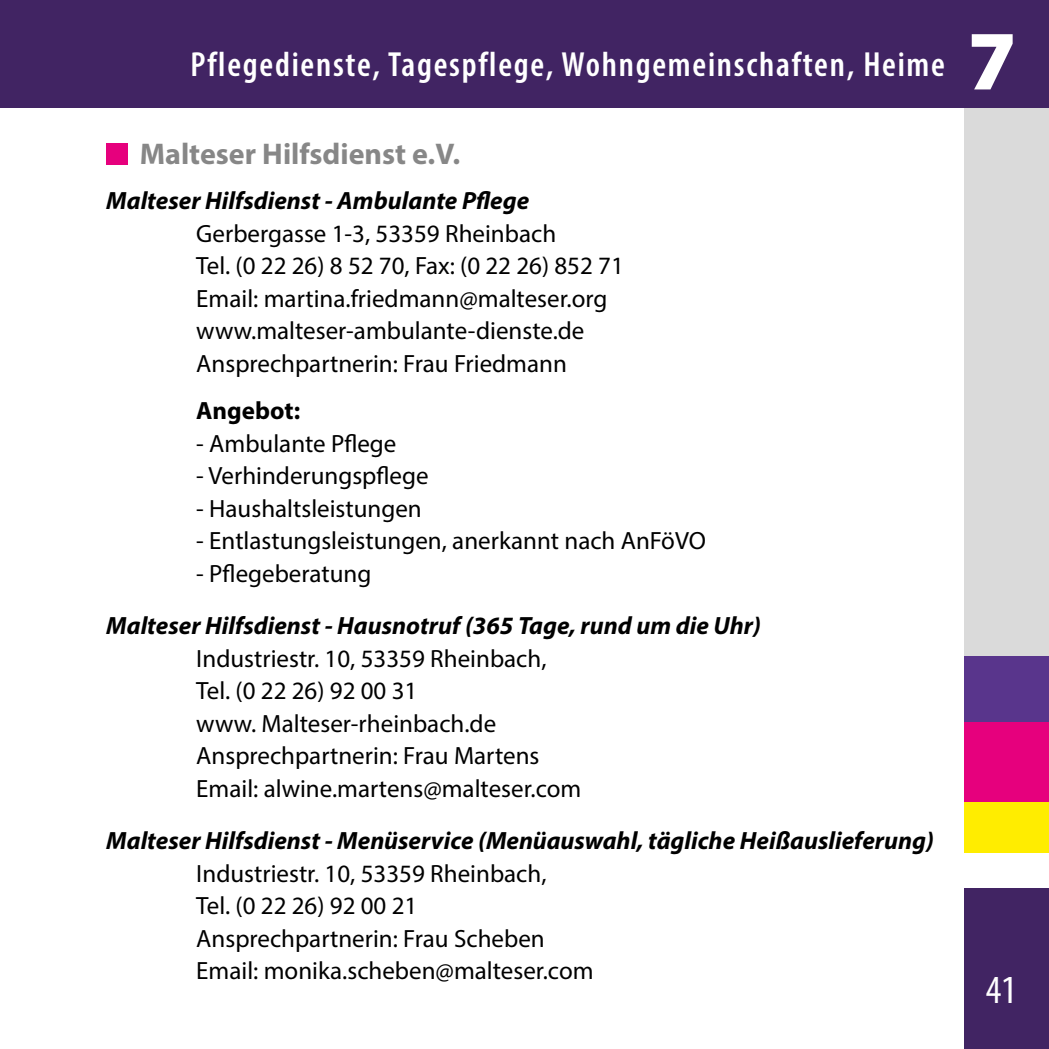
<style>
.page{position:relative;width:1049px;height:1049px;background:#fff}
.page>*{position:absolute;margin:0;border:0;box-sizing:border-box;transform-origin:0 0}
.t1{font:900 85px "Myriad Pro";color:#fff}
.t2{font:condensed 40px "Myriad Pro";color:#fff}
.t3{font:600 condensed 35px "Myriad Pro";letter-spacing:.05em;color:#fff}
.t4{font:700 30px "Myriad Pro";color:#878787}
.t5{font:25px/32.5px "Myriad Pro";color:#000}
.t6{font:italic 700 25px "Myriad Pro";color:#000}
.t7{font:700 25px "Myriad Pro";color:#000}
</style>
<div class="page">
<div style="left:964px;top:99px;width:85px;height:584px;background:#dadada"></div>
<div style="left:964px;top:656px;width:85px;height:66px;background:#59358c"></div>
<div style="left:964px;top:722px;width:85px;height:80px;background:#e6007d"></div>
<div style="left:964px;top:802px;width:85px;height:51px;background:#ffed00"></div>
<div style="left:964px;top:888px;width:85px;height:161px;background:#412463"></div>
<div style="left:0;top:0;width:1049px;height:107px;background:#412463"></div>
<div style="left:106px;top:143px;width:22px;height:21px;background:#e6007d"></div>
<h3 class="t3" style="left:191px;top:43px;width:756px">Pflegedienste, Tagespflege, Wohngemeinschaften, Heime</h3>
<p class="t4" style="left:140px;top:135px;width:322px">Malteser Hilfsdienst e.V.</p>
<p class="t6" style="left:106px;top:185px;width:424px">Malteser Hilfsdienst - Ambulante Pflege</p>
<p class="t5" style="left:196px;top:217px;width:429px">Gerbergasse 1-3, 53359 Rheinbach<br>Tel. (0 22 26) 8 52 70, Fax: (0 22 26) 852 71<br>Email: martina.friedmann@malteser.org www.malteser-ambulante-dienste.de Ansprechpartnerin: Frau Friedmann</p>
<p class="t7" style="left:196px;top:395px;width:105px">Angebot:</p>
<p class="t5" style="left:196px;top:427px;width:202px">- Ambulante Pflege</p>
<p class="t5" style="left:196px;top:459px;width:234px">- Verhinderungspflege</p>
<p class="t5" style="left:196px;top:492px;width:227px">- Haushaltsleistungen</p>
<p class="t5" style="left:196px;top:524px;width:511px">- Entlastungsleistungen, anerkannt nach AnFöVO</p>
<p class="t5" style="left:196px;top:557px;width:177px">- Pflegeberatung</p>
<p class="t6" style="left:106px;top:610px;width:656px">Malteser Hilfsdienst - Hausnotruf (365 Tage, rund um die Uhr)</p>
<p class="t5" style="left:196px;top:642px;width:386px">Industriestr. 10, 53359 Rheinbach,<br>Tel. (0 22 26) 92 00 31<br>www. Malteser-rheinbach.de<br>Ansprechpartnerin: Frau Martens<br>Email: alwine.martens@malteser.com</p>
<p class="t6" style="left:106px;top:825px;width:829px">Malteser Hilfsdienst - Menüservice (Menüauswahl, tägliche Heißauslieferung)</p>
<p class="t5" style="left:196px;top:857px;width:399px">Industriestr. 10, 53359 Rheinbach,<br>Tel. (0 22 26) 92 00 21<br>Ansprechpartnerin: Frau Scheben<br>Email: monika.scheben@malteser.com</p>
<h1 class="t1" style="left:968px;top:4px;width:50px">7</h1>
<h2 class="t2" style="left:986px;top:965px;width:32px">41</h2>
</div>
